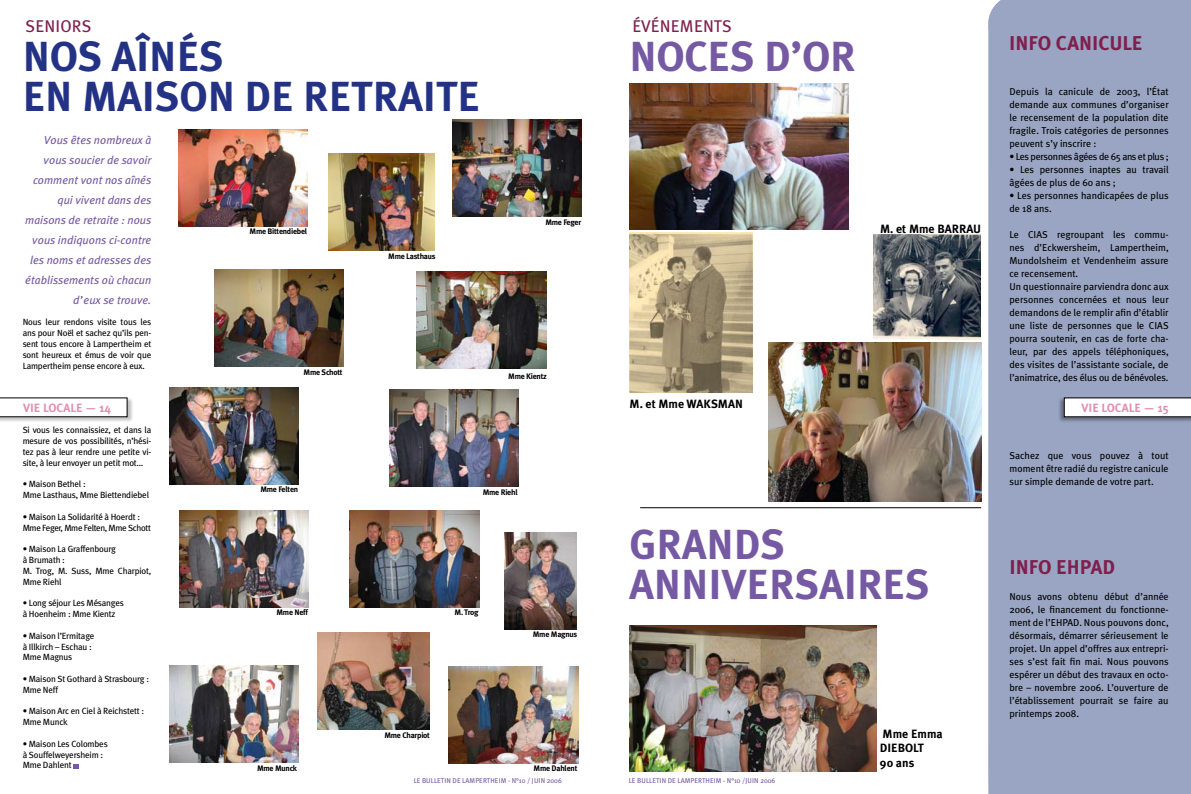
<style>
.page{position:relative;width:1191px;height:794px;background:#fff}
.page>*{position:absolute;margin:0;border:0;box-sizing:border-box;transform-origin:0 0}
.t1{font:700 42px/40px "Meta Plus";color:#7559a3}
.t2{font:700 42px/40px "Meta Plus";color:#243285}
.t3{font:700 20px "Meta Plus";color:#7f1f4d}
.t4{font:17px "Meta Plus";letter-spacing:.015em;color:#7f1f4d}
.t5{font:700 12px/14.4px "Meta Plus";color:#000}
.t6{font:700 12px "Meta Plus";color:#e190b1}
.t7{font:italic 11.5px/20px "Meta Plus";color:#7559a3;text-align:right}
.t8{font:10px/13px "Meta Plus";color:#000;text-align:justify}
.t9{font:10px "Meta Plus";letter-spacing:-.03em;color:#000}
.t10{font:9px/10.8px "Meta Plus";letter-spacing:-.02em;color:#000}
.t11{font:700 8px "Meta Plus";letter-spacing:-.03em;color:#000}
.t12{font:7px "Meta Plus";letter-spacing:.005em;color:#7559a3}
</style>
<div class="page">
<div style="left:988px;top:0;width:203px;height:794px;background:#99a5c2"></div>
<div style="left:988px;top:0;width:61px;height:54px;background:#99a5c2"></div>
<div style="left:1057px;top:397px;width:134px;height:27px;background:#000;opacity:.35"></div>
<svg style="left:1063px;top:397px;width:128px;height:20px"></svg>
<div style="left:0;top:397px;width:134px;height:27px;background:#000;opacity:.25"></div>
<svg style="left:0;top:397px;width:128px;height:20px"></svg>
<img style="left:768px;top:342px;width:213px;height:160px">
<img style="left:873px;top:234px;width:108px;height:105px">
<img style="left:629px;top:84px;width:220px;height:145px">
<img style="left:629px;top:232px;width:123px;height:160px">
<svg style="left:73px;top:764px;width:6px;height:4px"></svg>
<img style="left:179px;top:130px;width:129px;height:97px">
<img style="left:318px;top:632px;width:112px;height:97px">
<img style="left:449px;top:667px;width:129px;height:97px">
<img style="left:452px;top:120px;width:129px;height:97px">
<img style="left:169px;top:387px;width:129px;height:97px">
<img style="left:417px;top:271px;width:129px;height:97px">
<img style="left:329px;top:153px;width:106px;height:97px">
<img style="left:504px;top:532px;width:72px;height:97px">
<img style="left:169px;top:666px;width:129px;height:96px">
<img style="left:179px;top:510px;width:130px;height:97px">
<img style="left:390px;top:389px;width:129px;height:97px">
<img style="left:214px;top:269px;width:130px;height:97px">
<img style="left:350px;top:510px;width:129px;height:97px">
<hr style="left:640px;top:507px;width:341px;height:1px;background:#000">
<img style="left:629px;top:625px;width:248px;height:146px">
<h3 class="t4" style="left:26px;top:16px;width:67px">SENIORS</h3>
<h1 class="t2" style="left:23px;top:36px;width:459px">NOS AÎNÉS<br>EN MAISON DE RETRAITE</h1>
<p class="t7" style="left:25px;top:130px;width:128px">Vous êtes nombreux à vous soucier de savoir comment vont nos aînés qui vivent dans des maisons de retraite : nous vous indiquons ci-contre les noms et adresses des établissements où chacun d’eux se trouve.</p>
<p class="t10" style="left:23px;top:317px;width:130px;text-align:justify">Nous leur rendons visite tous les ans pour Noël et sachez qu’ils pen&shy;sent tous encore à Lampertheim et sont heureux et émus de voir que Lampertheim pense encore à eux.</p>
<p class="t6" style="left:23px;top:400px;width:89px">VIE LOCALE — 14</p>
<p class="t11" style="left:249px;top:227px;width:59px">Mme Bittendiebel</p>
<p class="t11" style="left:303px;top:367px;width:41px">Mme Schott</p>
<p class="t11" style="left:388px;top:252px;width:49px">Mme Lasthaus</p>
<p class="t11" style="left:545px;top:218px;width:37px">Mme Feger</p>
<p class="t11" style="left:508px;top:371px;width:40px">Mme Kientz</p>
<p class="t10" style="left:23px;top:425px;width:130px;text-align:justify">Si vous les connaissiez, et dans la mesure de vos possibilités, n’hési&shy;tez pas à leur rendre une petite vi&shy;site, à leur envoyer un petit mot…</p>
<p class="t10" style="left:23px;top:479px;width:128px">• Maison Bethel :<br>Mme Lasthaus, Mme Biettendiebel</p>
<p class="t10" style="left:23px;top:511px;width:130px">• Maison La Solidarité à Hoerdt :<br>Mme Feger, Mme Felten, Mme Schott</p>
<p class="t10" style="left:23px;top:543px;width:130px">• Maison La Graffenbourg<br>à Brumath :<br>M. Trog, M. Suss, Mme Charpiot,<br>Mme Riehl</p>
<p class="t10" style="left:23px;top:597px;width:103px">• Long séjour Les Mésanges à Hoenheim : Mme Kientz</p>
<p class="t10" style="left:23px;top:630px;width:73px">• Maison l’Ermitage à Illkirch – Eschau :<br>Mme Magnus</p>
<p class="t10" style="left:23px;top:673px;width:128px">• Maison St Gothard à Strasbourg :<br>Mme Neff</p>
<p class="t10" style="left:23px;top:705px;width:123px">• Maison Arc en Ciel à Reichstett :<br>Mme Munck</p>
<p class="t10" style="left:23px;top:738px;width:87px">• Maison Les Colombes à Souffelweyersheim :<br>Mme Dahlent</p>
<p class="t11" style="left:260px;top:485px;width:39px">Mme Felten</p>
<p class="t11" style="left:483px;top:487px;width:37px">Mme Riehl</p>
<p class="t11" style="left:276px;top:607px;width:33px">Mme Neff</p>
<p class="t11" style="left:454px;top:607px;width:26px">M. Trog</p>
<p class="t11" style="left:533px;top:630px;width:46px">Mme Magnus</p>
<p class="t11" style="left:384px;top:731px;width:47px">Mme Charpiot</p>
<p class="t11" style="left:257px;top:764px;width:42px">Mme Munck</p>
<p class="t11" style="left:533px;top:764px;width:45px">Mme Dahlent</p>
<p class="t12" style="left:414px;top:777px;width:150px">LE BULLETIN DE LAMPERTHEIM - N°10 / JUIN 2006</p>
<h3 class="t4" style="left:632px;top:16px;width:101px">ÉVÉNEMENTS</h3>
<h1 class="t1" style="left:629px;top:36px;width:228px">NOCES D’OR</h1>
<p class="t5" style="left:880px;top:221px;width:102px">M. et Mme BARRAU</p>
<p class="t5" style="left:629px;top:396px;width:115px">M. et Mme WAKSMAN</p>
<h1 class="t1" style="left:629px;top:524px;width:301px">GRANDS<br>ANNIVERSAIRES</h1>
<p class="t12" style="left:629px;top:777px;width:148px">LE BULLETIN DE LAMPERTHEIM - N°10 /JUIN 2006</p>
<p class="t5" style="left:880px;top:726px;width:64px">Mme Emma<br>DIEBOLT<br>90 ans</p>
<h2 class="t3" style="left:1009px;top:31px;width:135px">INFO CANICULE</h2>
<p class="t8" style="left:1009px;top:85px;width:161px">Depuis la canicule de 2003, l’État demande aux communes d’organiser le recensement de la population dite fragile. Trois catégories de personnes peuvent s’y inscrire :</p>
<p class="t9" style="left:1009px;top:151px;width:161px">• Les personnes âgées de 65 ans et plus ;</p>
<p class="t8" style="left:1009px;top:163px;width:161px">• Les personnes inaptes au travail âgées de plus de 60 ans ;</p>
<p class="t8" style="left:1009px;top:189px;width:161px">• Les personnes handicapées de plus de 18 ans.</p>
<p class="t8" style="left:1009px;top:228px;width:161px;text-align:left">Le CIAS regroupant les commu&shy;nes d’Eckwersheim, Lampertheim, Mundolsheim et Vendenheim assure ce recensement.<br>Un questionnaire parviendra donc aux personnes concernées et nous leur demandons de le remplir afin d’établir une liste de personnes que le CIAS pourra soutenir, en cas de forte cha&shy;leur, par des appels téléphoniques, des visites de l’assistante sociale, de l’animatrice, des élus ou de bénévoles.</p>
<p class="t6" style="left:1081px;top:400px;width:89px">VIE LOCALE — 15</p>
<p class="t8" style="left:1009px;top:449px;width:161px">Sachez que vous pouvez à tout moment être radié du registre canicule sur simple demande de votre part.</p>
<h2 class="t3" style="left:1009px;top:555px;width:107px">INFO EHPAD</h2>
<p class="t8" style="left:1009px;top:590px;width:161px">Nous avons obtenu début d’année 2006, le financement du fonctionne&shy;ment de l’EHPAD. Nous pouvons donc, désormais, démarrer sérieusement le projet. Un appel d’offres aux entrepri&shy;ses s’est fait fin mai. Nous pouvons espérer un début des travaux en octo&shy;bre – novembre 2006. L’ouverture de l’établissement pourrait se faire au printemps 2008.</p>
</div>
